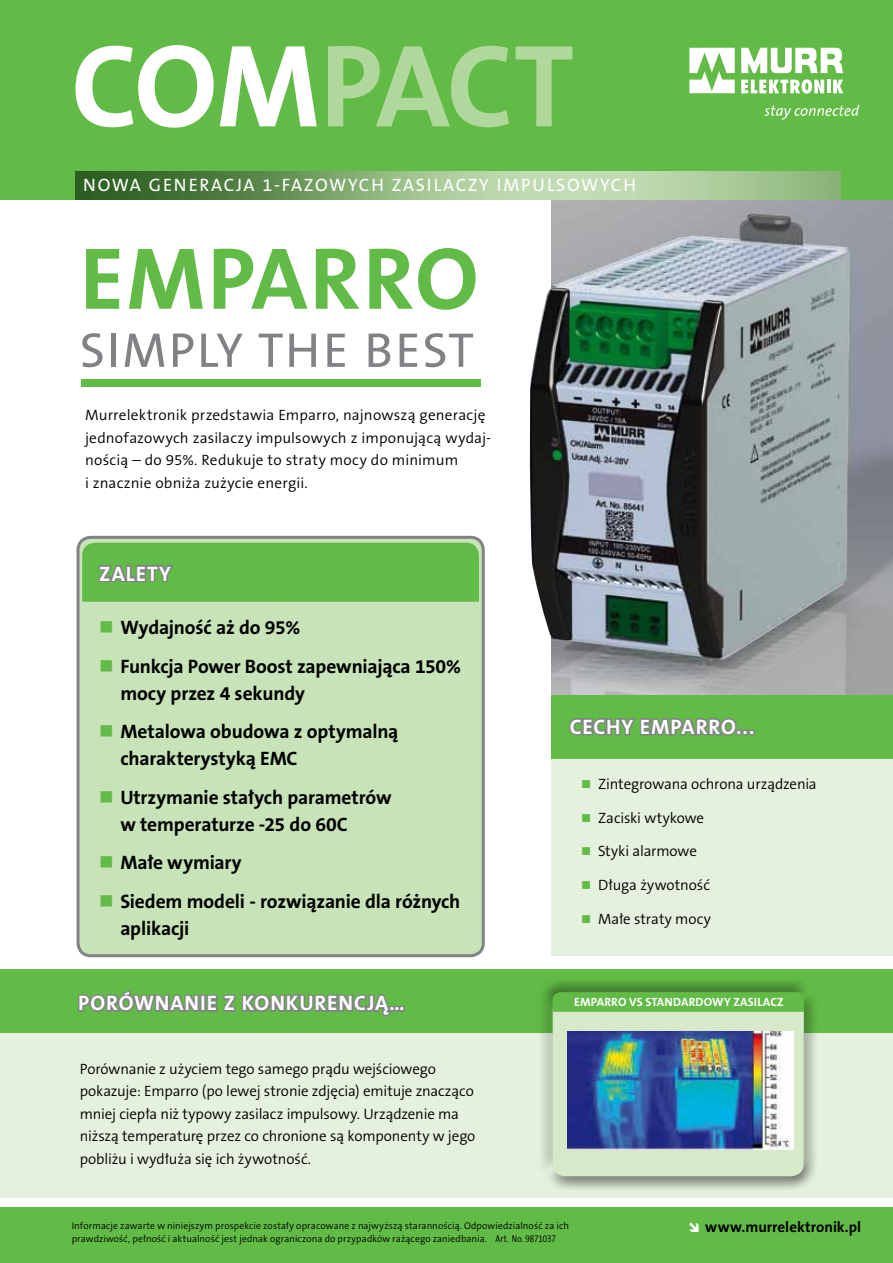
<style>
.page{position:relative;width:893px;height:1263px;background:#fff}
.page>*{position:absolute;margin:0;border:0;box-sizing:border-box;transform-origin:0 0}
.t1{font:700 88.5px "The Sans B7";letter-spacing:.02em;color:#62bb46}
.t2{font:49.2px "The Sans B5 Plain";letter-spacing:.04em;color:#808285}
.t3{font:700 21px "The Sans CE B7";letter-spacing:.045em;color:#fff}
.t4{font:700 21px "The Sans B7";color:#fff}
.t5{font:700 19.5px/38.4px "The Sans CE B7";letter-spacing:-.01em;color:#000}
.t6{font:18px "The Sans CE B5 Plain";letter-spacing:.1em;color:#fff}
.t7{font:300 15px/22.5px "The Sans CE B4";letter-spacing:-.005em;color:#000}
.t8{font:700 15px "The Sans B7";letter-spacing:.005em;color:#000}
.t9{font:700 12px "The Sans B7";letter-spacing:-.01em;color:#fff}
.t10{font:700 12px "The Sans CE B7";letter-spacing:.005em;color:#fff}
.t11{font:300 9.75px/13.5px "The Sans CE B4";letter-spacing:.01em;color:#000}
.s1{font-family:"The Sans Cd TF4"}
</style>
<div class="page">
<img style="left:551px;top:199px;width:342px;height:496px">
<div style="left:0;top:0;width:893px;height:199px;background:#62bb46"></div>
<svg style="left:328px;top:46px;width:244px;height:81px"></svg>
<svg style="left:75px;top:45px;width:242px;height:83px"></svg>
<svg style="left:689px;top:48px;width:46px;height:45px"></svg>
<svg style="left:741px;top:79px;width:83px;height:15px"></svg>
<hr style="left:827px;top:80px;width:4px;height:13px;background:#fff">
<svg style="left:833px;top:80px;width:10px;height:13px"></svg>
<svg style="left:741px;top:48px;width:102px;height:25px"></svg>
<svg style="left:765px;top:105px;width:94px;height:15px"></svg>
<div style="left:78px;top:537px;width:405px;height:419px;background:#c7e3b7;border-radius:13px"></div>
<div style="left:77px;top:536px;width:408px;height:421px;border:3px solid #808285;border-radius:13px"></div>
<img style="left:530px;top:215px;width:319px;height:433px">
<div style="left:0;top:969px;width:893px;height:229px;background:#e5f1de"></div>
<div style="left:551px;top:733px;width:342px;height:223px;background:#e5f1de"></div>
<img style="left:75px;top:172px;width:765px;height:27px">
<div style="left:551px;top:695px;width:342px;height:64px;background:#62bb46"></div>
<div style="left:0;top:969px;width:893px;height:64px;background:#62bb46"></div>
<div style="left:537px;top:976px;width:276px;height:200px;background:#000;opacity:.6"></div>
<div style="left:545px;top:989px;width:274px;height:203px;background:#000;opacity:.6"></div>
<div style="left:553px;top:997px;width:251px;height:179px;background:#d6eaca;border-radius:13px"></div>
<img style="left:568px;top:1031px;width:226px;height:118px">
<svg style="left:553px;top:992px;width:251px;height:20px"></svg>
<div style="left:81px;top:380px;width:399px;height:7px;background:#62bb46"></div>
<div style="left:0;top:1208px;width:893px;height:55px;background:#62bb46"></div>
<div style="left:82px;top:543px;width:397px;height:59px;background:#62bb46"></div>
<svg style="left:568px;top:651px;width:174px;height:85px"></svg>
<div style="left:742px;top:729px;width:7px;height:6px;border:3px solid #808285;border-radius:50%"></div>
<div style="left:748px;top:729px;width:7px;height:6px;border:3px solid #808285;border-radius:50%"></div>
<svg style="left:77px;top:943px;width:328px;height:74px"></svg>
<p class="t6" style="left:83px;top:175px;width:554px">NOWA GENERACJA 1-FAZOWYCH ZASILACZY IMPULSOWYCH</p>
<h1 class="t1" style="left:80px;top:231px;width:400px">Emparro</h1>
<h2 class="t2" style="left:80px;top:324px;width:396px">SIMPLY THE BEST</h2>
<p class="t7" style="left:85px;top:405px;width:408px">Murrelektronik przedstawia Emparro, najnowszą generację jednofazowych zasilaczy impulsowych z imponującą wydaj&shy;nością – do 95%. Redukuje to straty mocy do minimum<br>i znacznie obniża zużycie energii.</p>
<h3 class="t4" style="left:99px;top:562px;width:73px">ZALETY</h3>
<h3 class="t5" style="left:120px;top:609px;width:342px">Wydajność aż do 95%<br>Funkcja Power Boost zapewniająca 150%</h3>
<h3 class="t5" style="left:120px;top:675px;width:280px">mocy przez 4 sekundy<br>Metalowa obudowa z optymalną</h3>
<h3 class="t5" style="left:120px;top:740px;width:273px">charakterystyką EMC<br>Utrzymanie stałych parametrów</h3>
<h3 class="t5" style="left:120px;top:806px;width:342px">w temperaturze -25 do 60C<br>Małe wymiary<br>Siedem modeli - rozwiązanie dla różnych</h3>
<h3 class="t5" style="left:120px;top:910px;width:70px">aplikacji</h3>
<h3 class="t3" style="left:570px;top:715px;width:186px">CECHY EMPARRO...</h3>
<p class="t7" style="left:598px;top:773px;width:220px">Zintegrowana ochrona urządzenia</p>
<p class="t7" style="left:598px;top:807px;width:108px">Zaciski wtykowe</p>
<p class="t7" style="left:598px;top:841px;width:100px">Styki alarmowe</p>
<p class="t7" style="left:598px;top:875px;width:113px">Długa żywotność</p>
<p class="t7" style="left:598px;top:908px;width:114px">Małe straty mocy</p>
<h3 class="t3" style="left:78px;top:991px;width:328px">PORÓWNANIE Z KONKURENCJĄ…</h3>
<p class="t10" style="left:574px;top:996px;width:211px">EMPARRO VS STANDARDOWY ZASILACZ</p>
<p class="t9" style="left:580px;top:996px;width:213px">mparro VS. tandard-Schaltnetzteil</p>
<p class="t7" style="left:80px;top:1058px;width:397px">Porównanie z użyciem tego samego prądu wejściowego pokazuje: Emparro (po lewej stronie zdjęcia) emituje znacząco mniej ciepła niż typowy zasilacz impulsowy. Urządzenie ma niższą temperaturę przez co chronione są komponenty w jego pobliżu i wydłuża się ich żywotność.</p>
<p class="t11" style="left:72px;top:1219px;width:499px">Informacje zawarte w niniejszym prospekcie zostały opracowane z najwyższą starannością. Odpowiedzialność za ich prawdziwość, pełność i aktualność jest jednak ograniczona do przypadków rażącego zaniedbania. <span class="s1">Art. No. 9871037</span></p>
<p class="t8" style="left:690px;top:1218px;width:173px">www.murrelektronik.com</p>
<p class="t8" style="left:705px;top:1218px;width:157px">www.murrelektronik.pl</p>
</div>
